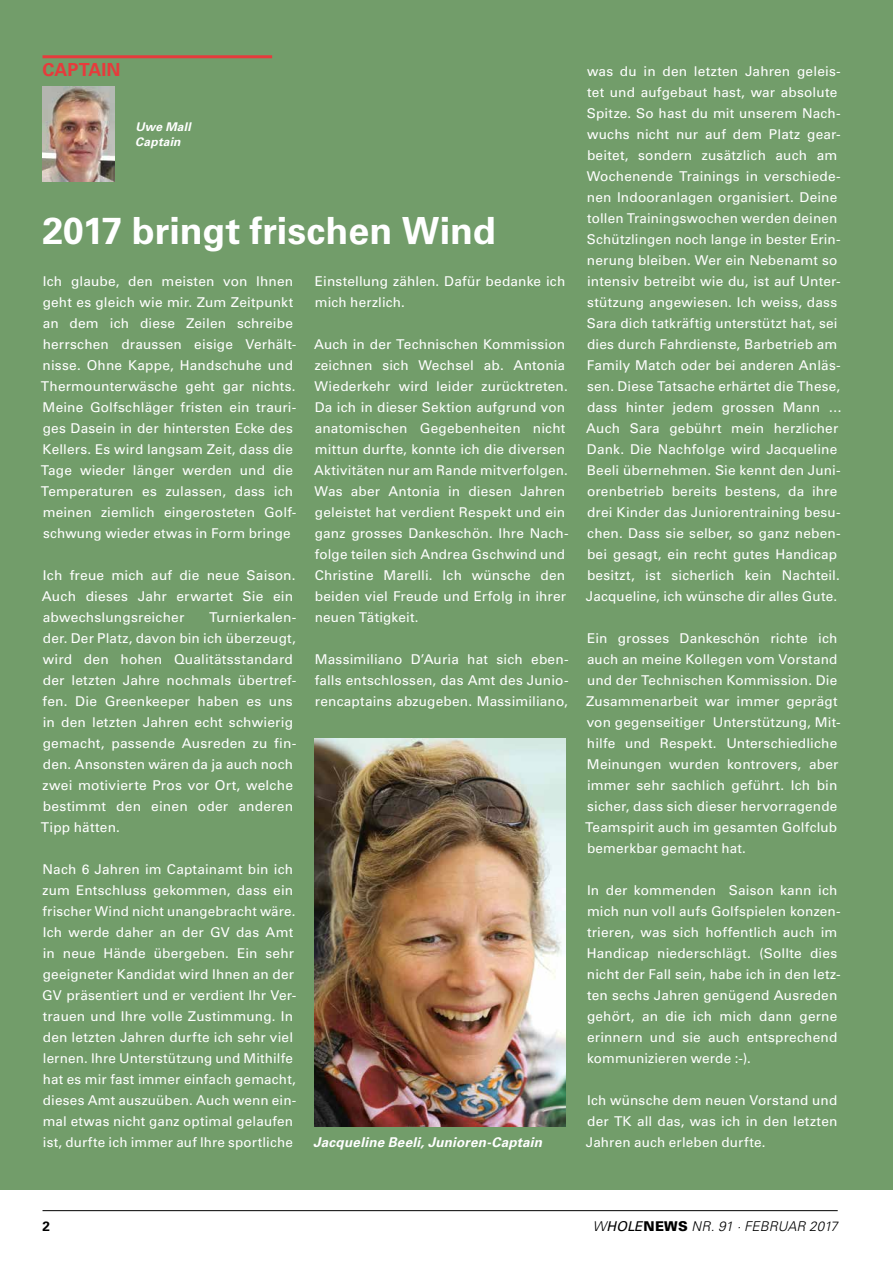
<style>
.page{position:relative;width:893px;height:1263px;background:#fff}
.page>*{position:absolute;margin:0;border:0;box-sizing:border-box;transform-origin:0 0}
.t1{font:700 37.5px "Univers LT Std";color:#fff}
.t2{font:700 18px "Univers LT Std";color:#e63b3c}
.t3{font:13.5px/21px "Univers LT Std";letter-spacing:.01em;color:#fff}
.t4{font:italic 700 13.5px "Univers LT Std";letter-spacing:.015em;color:#fff}
.t5{font:italic 300 13.5px "Univers LT Std";letter-spacing:-.005em;color:#000}
.t6{font:700 13.5px "Univers LT Std";color:#000}
.t7{font:italic 700 12px/15px "Univers LT Std";letter-spacing:.02em;color:#fff}
.s1{font-weight:400}
.s2{font-weight:900;font-style:normal}
</style>
<div class="page">
<hr style="left:43px;top:1210px;width:795px;height:1px;background:#000">
<div style="left:0;top:0;width:893px;height:1189px;background:#729d6a"></div>
<hr style="left:43px;top:55px;width:229px;height:3px;background:#e63b3c">
<img style="left:43px;top:87px;width:72px;height:94px">
<img style="left:315px;top:738px;width:251px;height:388px">
<h2 class="t2" style="left:43px;top:59px;width:79px">CAPTAIN</h2>
<p class="t3" style="left:586px;top:61px;width:258px">was du in den letzten Jahren geleis&shy;tet und aufgebaut hast, war absolute Spitze. So hast du mit unserem Nach&shy;wuchs nicht nur auf dem Platz gear&shy;beitet, sondern zusätzlich auch am Wochenende Trainings in verschiede&shy;nen Indooranlagen organisiert. Deine tollen Trainingswochen werden deinen Schützlingen noch lange in bester Erin&shy;nerung bleiben. Wer ein Nebenamt so intensiv betreibt wie du, ist auf Unter&shy;stützung angewiesen. Ich weiss, dass Sara dich tatkräftig unterstützt hat, sei dies durch Fahrdienste, Barbetrieb am Family Match oder bei anderen Anläs&shy;sen. Diese Tatsache erhärtet die These, dass hinter jedem grossen Mann … Auch Sara gebührt mein herzlicher Dank. Die Nachfolge wird Jacqueline Beeli übernehmen. Sie kennt den Juni&shy;orenbetrieb bereits bestens, da ihre drei Kinder das Juniorentraining besu&shy;chen. Dass sie selber, so ganz neben&shy;bei gesagt, ein recht gutes Handicap besitzt, ist sicherlich kein Nachteil.<br>Jacqueline, ich wünsche dir alles Gute.</p>
<p class="t3" style="left:585px;top:628px;width:257px">Ein grosses Dankeschön richte ich auch an meine Kollegen vom Vorstand und der Technischen Kommission. Die Zusammenarbeit war immer geprägt von gegenseitiger Unterstützung, Mit&shy;hilfe und Respekt. Unterschiedliche Meinungen wurden kontrovers, aber immer sehr sachlich geführt. Ich bin sicher, dass sich dieser hervorragende Teamspirit auch im gesamten Golfclub bemerkbar gemacht hat.</p>
<p class="t3" style="left:587px;top:880px;width:255px">In der kommenden Saison kann ich mich nun voll aufs Golfspielen konzen&shy;trieren, was sich hoffentlich auch im Handicap niederschlägt. (Sollte dies nicht der Fall sein, habe ich in den letz&shy;ten sechs Jahren genügend Ausreden gehört, an die ich mich dann gerne erinnern und sie auch entsprechend kommunizieren werde :-).</p>
<p class="t3" style="left:587px;top:1090px;width:252px">Ich wünsche dem neuen Vorstand und der TK all das, was ich in den letzten</p>
<p class="t7" style="left:135px;top:119px;width:57px">Uwe Mall<br>Captain</p>
<h1 class="t1" style="left:42px;top:209px;width:455px">2017 bringt frischen Wind</h1>
<p class="t3" style="left:41px;top:271px;width:257px">Ich glaube, den meisten von Ihnen geht es gleich wie mir. Zum Zeitpunkt an dem ich diese Zeilen schreibe herrschen draussen eisige Verhält&shy;nisse. Ohne Kappe, Handschuhe und Thermounterwäsche geht gar nichts.<br>Meine Golfschläger fristen ein trauri&shy;ges Dasein in der hintersten Ecke des Kellers. Es wird langsam Zeit, dass die Tage wieder länger werden und die Temperaturen es zulassen, dass ich meinen ziemlich eingerosteten Golf&shy;schwung wieder etwas in Form bringe</p>
<p class="t3" style="left:42px;top:565px;width:255px">Ich freue mich auf die neue Saison.<br>Auch dieses Jahr erwartet Sie ein abwechslungsreicher</p>
<p class="t3" style="left:315px;top:271px;width:252px">Einstellung zählen. Dafür bedanke ich mich herzlich.</p>
<p class="t3" style="left:314px;top:334px;width:256px">Auch in der Technischen Kommission zeichnen sich Wechsel ab. Antonia Wiederkehr wird leider zurücktreten.<br>Da ich in dieser Sektion aufgrund von anatomischen Gegebenheiten nicht mittun durfte, konnte ich die diversen Aktivitäten nur am Rande mitverfolgen.<br>Was aber Antonia in diesen Jahren geleistet hat verdient Respekt und ein ganz grosses Dankeschön. Ihre Nach&shy;folge teilen sich Andrea Gschwind und Christine Marelli. Ich wünsche den beiden viel Freude und Erfolg in ihrer neuen Tätigkeit.</p>
<p class="t3" style="left:315px;top:649px;width:255px;text-align:justify">Massimiliano D’Auria hat sich eben&shy;falls entschlossen, das Amt des Junio&shy;rencaptains abzugeben. Massimiliano,</p>
<p class="t3" style="left:41px;top:607px;width:257px;text-indent:168px">Turnierkalen&shy;der. Der Platz, davon bin ich überzeugt, wird den hohen Qualitätsstandard der letzten Jahre nochmals übertref&shy;fen. Die Greenkeeper haben es uns in den letzten Jahren echt schwierig gemacht, passende Ausreden zu fin&shy;den. Ansonsten wären da ja auch noch zwei motivierte Pros vor Ort, welche bestimmt den einen oder anderen<br>Tipp hätten.</p>
<p class="t3" style="left:42px;top:859px;width:256px">Nach 6 Jahren im Captainamt bin ich zum Entschluss gekommen, dass ein frischer Wind nicht unangebracht wäre.<br>Ich werde daher an der GV das Amt in neue Hände übergeben. Ein sehr geeigneter Kandidat wird Ihnen an der GV präsentiert und er verdient Ihr Ver&shy;trauen und Ihre volle Zustimmung. In den letzten Jahren durfte ich sehr viel lernen. Ihre Unterstützung und Mithilfe hat es mir fast immer einfach gemacht, dieses Amt auszuüben. Auch wenn ein&shy;mal etwas nicht ganz optimal gelaufen ist, durfte ich immer auf Ihre sportliche</p>
<p class="t4" style="left:313px;top:1135px;width:231px">Jacqueline Beeli, Junioren-Captain</p>
<p class="t3" style="left:586px;top:1132px;width:181px">Jahren auch erleben durfte.</p>
<p class="t6" style="left:43px;top:1219px;width:9px">2</p>
<p class="t5" style="left:593px;top:1218px;width:246px">W<span class="s1">HOLE</span><span class="s2">NEWS</span> NR. 91 · FEBRUAR 2017</p>
</div>
